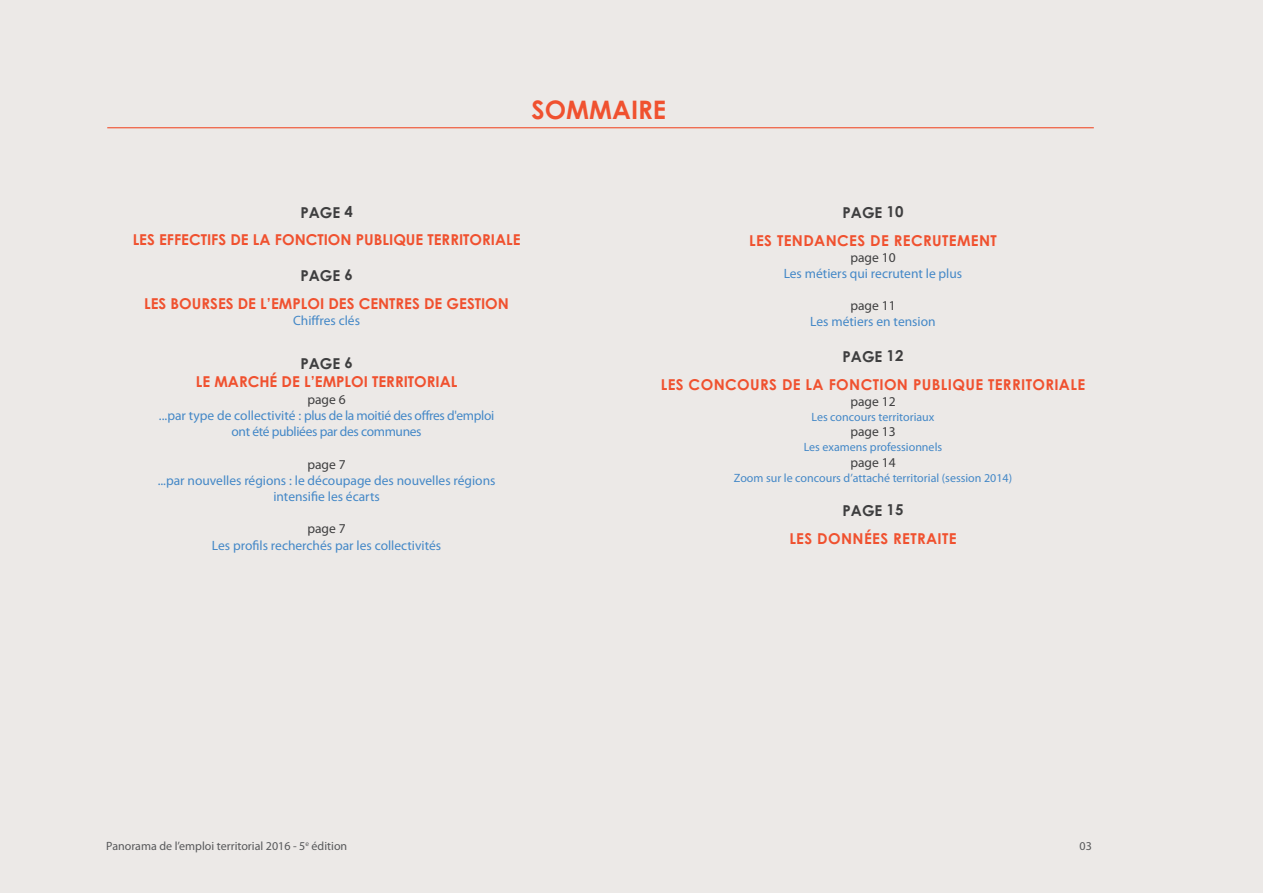
<style>
.page{position:relative;width:1263px;height:893px;background:#ece9e7}
.page>*{position:absolute;margin:0;border:0;box-sizing:border-box;transform-origin:0 0}
.t1{font:700 25.5px "Century Gothic";color:#f0512f}
.t2{font:700 15px/27px "Century Gothic";color:#f0512f;text-align:center}
.t3{font:700 15px/27.9px "Century Gothic";letter-spacing:.025em;color:#f0512f;text-align:center}
.t4{font:13.5px/16.2px "Myriad Pro";color:#4488c7;text-align:center}
.t5{font:13.5px/16.2px "Myriad Pro";letter-spacing:-.025em;color:#4488c7;text-align:center}
.t6{font:13.5px "Myriad Pro";color:#3e3e3f}
.t7{font:12px "Myriad Pro";color:#4488c7}
.t8{font:12px "Myriad Pro";color:#57585a}
.s1{color:#3e3e3f}
</style>
<div class="page">
<hr style="left:107px;top:127px;width:987px;height:1px;background:#f0512f">
<p class="t1" style="left:532px;top:95px;width:136px">SOMMAIRE</p>
<p class="t2" style="left:133px;top:199px;width:389px"><span class="s1">PAGE 4<br></span>LES EFFECTIFS DE LA FONCTION PUBLIQUE TERRITORIALE</p>
<p class="t2" style="left:144px;top:262px;width:366px;line-height:27.9px"><span class="s1">PAGE 6<br></span>LES BOURSES DE L’EMPLOI DES CENTRES DE GESTION</p>
<p class="t4" style="left:293px;top:313px;width:68px">Chiffres clés</p>
<p class="t2" style="left:196px;top:355px;width:263px;line-height:18px"><span class="s1">PAGE 6<br></span>LE MARCHÉ DE L’EMPLOI TERRITORIAL</p>
<p class="t5" style="left:159px;top:392px;width:337px"><span class="s1">page 6<br></span>...par type de collectivité : plus de la moitié des offres d'emploi ont été publiées par des communes</p>
<p class="t4" style="left:158px;top:457px;width:339px"><span class="s1">page 7<br></span>...par nouvelles régions : le découpage des nouvelles régions intensifie les écarts</p>
<p class="t4" style="left:212px;top:522px;width:231px"><span class="s1">page 7<br></span>Les profils recherchés par les collectivités</p>
<p class="t3" style="left:749px;top:199px;width:249px"><span class="s1">PAGE 10<br></span>LES TENDANCES DE RECRUTEMENT</p>
<p class="t4" style="left:784px;top:250px;width:180px"><span class="s1">page 10<br></span>Les métiers qui recrutent le plus</p>
<p class="t4" style="left:810px;top:299px;width:127px"><span class="s1">page 11<br></span>Les métiers en tension</p>
<p class="t3" style="left:661px;top:343px;width:426px"><span class="s1">PAGE 12<br></span>LES CONCOURS DE LA FONCTION PUBLIQUE TERRITORIALE</p>
<p class="t6" style="left:850px;top:396px;width:47px">page 12</p>
<p class="t7" style="left:811px;top:412px;width:124px">Les concours territoriaux</p>
<p class="t6" style="left:850px;top:427px;width:47px">page 13</p>
<p class="t7" style="left:804px;top:443px;width:140px">Les examens professionnels</p>
<p class="t6" style="left:850px;top:457px;width:47px">page 14</p>
<p class="t7" style="left:734px;top:473px;width:280px">Zoom sur le concours d’attaché territorial (session 2014)</p>
<p class="t3" style="left:789px;top:497px;width:169px"><span class="s1">PAGE 15<br></span>LES DONNÉES RETRAITE</p>
<p class="t8" style="left:106px;top:841px;width:242px">Panorama de l’emploi territorial 2016 - 5<sup>e</sup> édition</p>
<p class="t8" style="left:1079px;top:841px;width:14px">03</p>
</div>
